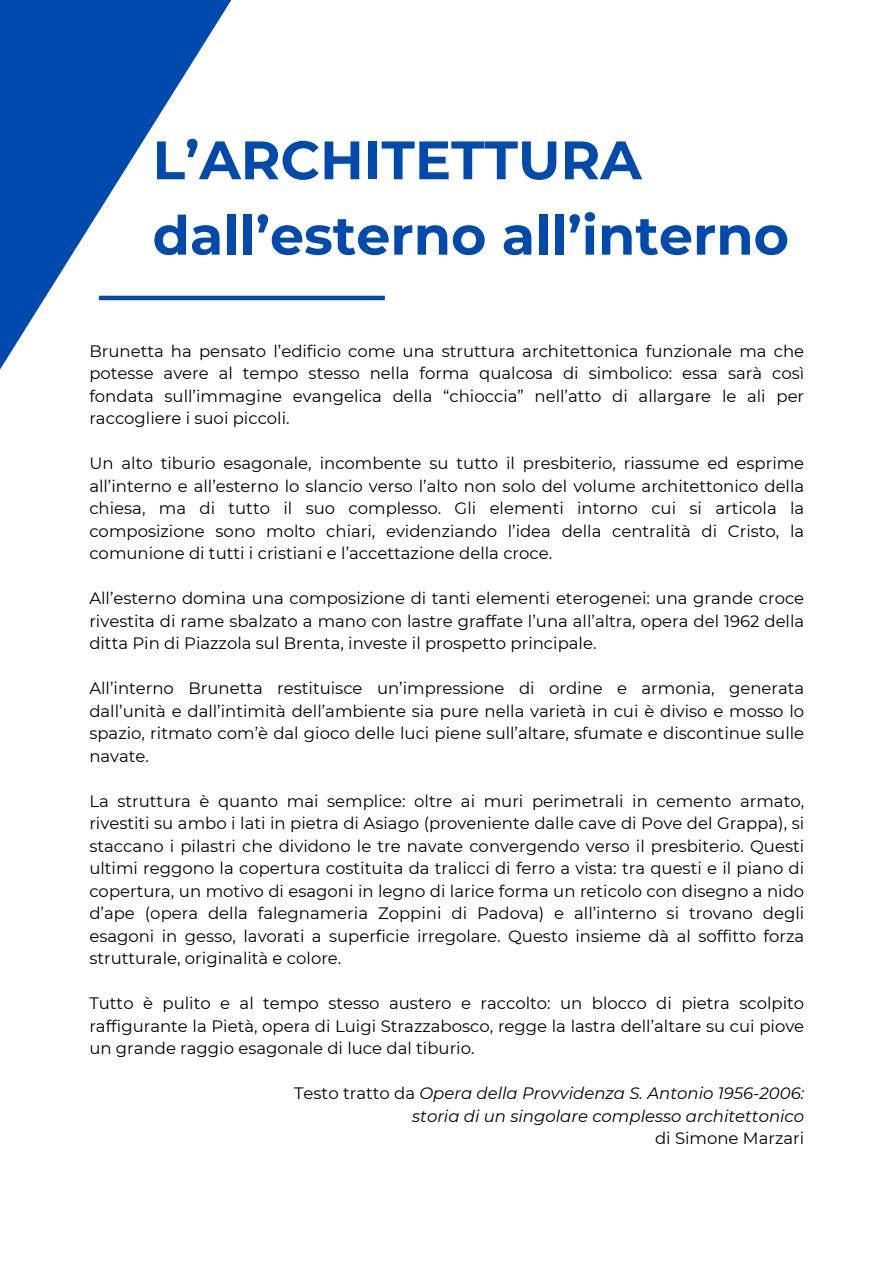
<style>
.page{position:relative;width:894px;height:1264px;background:#fff}
.page>*{position:absolute;margin:0;border:0;box-sizing:border-box;transform-origin:0 0}
.t1{font:700 54px/75.3px "Montserrat";color:#004aad}
.t2{font:16.5px/22.5px "Montserrat";color:#000;text-align:justify}
.t3{font:italic 16.5px/22.5px "Montserrat";color:#000;text-align:right}
.s1{font-style:normal}
</style>
<div class="page">
<svg style="left:0;top:0;width:385px;height:370px"></svg>
<h1 class="t1" style="left:152px;top:122px;width:637px">L’ARCHITETTURA dall’esterno all’interno</h1>
<p class="t2" style="left:89px;top:339px;width:716px">Brunetta ha pensato l’edificio come una struttura architettonica funzionale ma che potesse avere al tempo stesso nella forma qualcosa di simbolico: essa sarà così fondata sull’immagine evangelica della “chioccia” nell’atto di allargare le ali per raccogliere i suoi piccoli.</p>
<p class="t2" style="left:89px;top:452px;width:716px">Un alto tiburio esagonale, incombente su tutto il presbiterio, riassume ed esprime all’interno e all’esterno lo slancio verso l’alto non solo del volume architettonico della chiesa, ma di tutto il suo complesso. Gli elementi intorno cui si articola la composizione sono molto chiari, evidenziando l’idea della centralità di Cristo, la comunione di tutti i cristiani e l’accettazione della croce.</p>
<p class="t2" style="left:89px;top:587px;width:716px">All’esterno domina una composizione di tanti elementi eterogenei: una grande croce rivestita di rame sbalzato a mano con lastre graffate l’una all’altra, opera del 1962 della ditta Pin di Piazzola sul Brenta, investe il prospetto principale.</p>
<p class="t2" style="left:89px;top:677px;width:716px">All’interno Brunetta restituisce un’impressione di ordine e armonia, generata dall’unità e dall’intimità dell’ambiente sia pure nella varietà in cui è diviso e mosso lo spazio, ritmato com’è dal gioco delle luci piene sull’altare, sfumate e discontinue sulle navate.</p>
<p class="t2" style="left:89px;top:789px;width:716px">La struttura è quanto mai semplice: oltre ai muri perimetrali in cemento armato, rivestiti su ambo i lati in pietra di Asiago (proveniente dalle cave di Pove del Grappa), si staccano i pilastri che dividono le tre navate convergendo verso il presbiterio. Questi ultimi reggono la copertura costituita da tralicci di ferro a vista: tra questi e il piano di copertura, un motivo di esagoni in legno di larice forma un reticolo con disegno a nido d’ape (opera della falegnameria Zoppini di Padova) e all’interno si trovano degli esagoni in gesso, lavorati a superficie irregolare. Questo insieme dà al soffitto forza strutturale, originalità e colore.</p>
<p class="t2" style="left:89px;top:992px;width:716px">Tutto è pulito e al tempo stesso austero e raccolto: un blocco di pietra scolpito raffigurante la Pietà, opera di Luigi Strazzabosco, regge la lastra dell’altare su cui piove un grande raggio esagonale di luce dal tiburio.</p>
<p class="t3" style="left:294px;top:1082px;width:511px"><span class="s1">Testo tratto da</span> Opera della Provvidenza S. Antonio 1956-2006: storia di un singolare complesso architettonico</p>
<p class="t2" style="left:655px;top:1127px;width:151px">di Simone Marzari</p>
</div>
